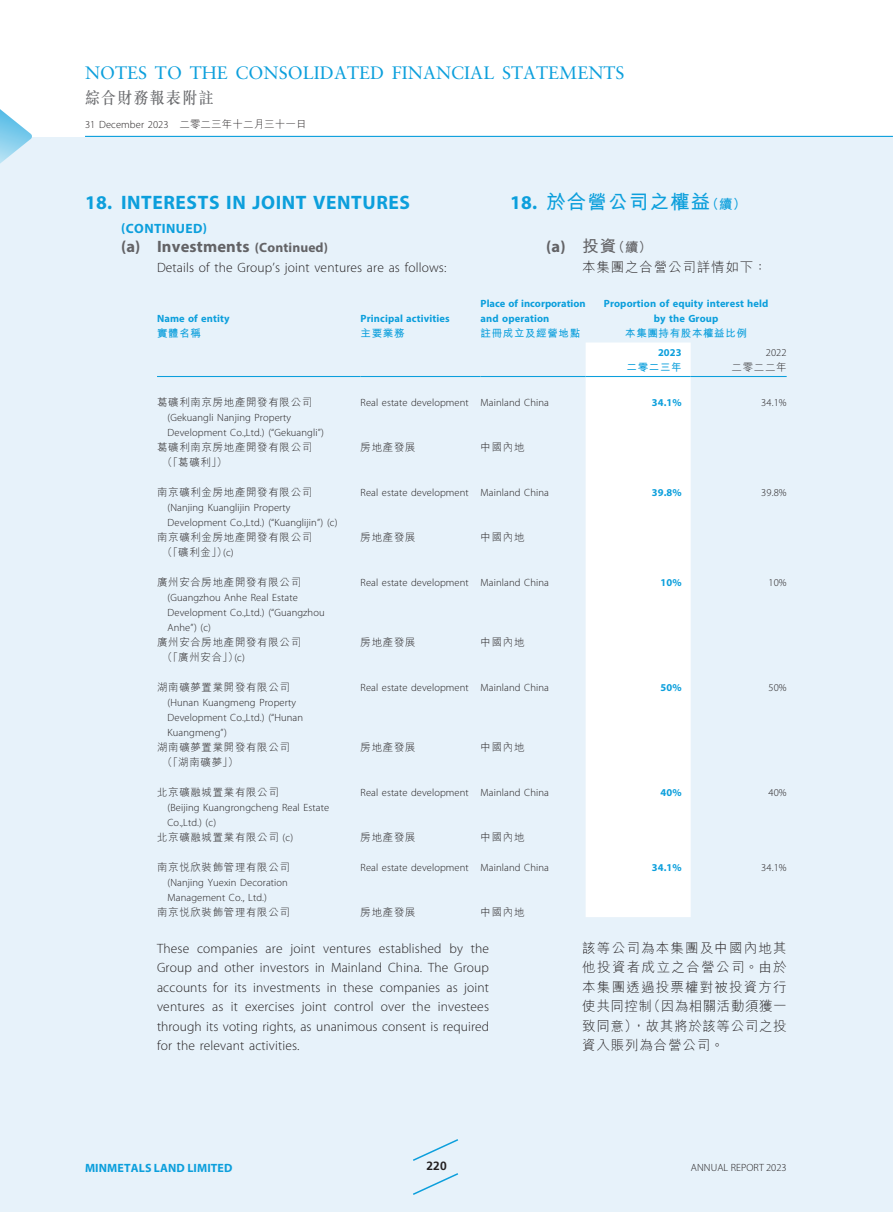
<style>
.page{position:relative;width:893px;height:1212px;background:#e7f2fa}
.page>*{position:absolute;margin:0;border:0;box-sizing:border-box;transform-origin:0 0}
._03_H1{font:700 19.5px "Myriad Pro";letter-spacing:.03em;color:#0c9fdc}
._03_H1-2{font:700 19.5px "M Hei HK";letter-spacing:.06em;color:#0c9fdc}
.t1{font:18px "Sabon LT Std";letter-spacing:.005em;color:#0c9fdc}
._04___H2{font:700 16.5px "Myriad Pro";letter-spacing:.01em;color:#636366}
.t2{font:500 16.5px "M Sung HK";letter-spacing:.095em;color:#6c6d70;scale:.9 1}
._01_Body_Text{font:300 13.5px/19.5px "Myriad Pro";letter-spacing:.01em;color:#231f20;text-align:justify}
._01_Body_Text-2{font:300 13.5px/19.5px "M Hei HK";letter-spacing:.06em;color:#231f20;text-align:justify}
._03_H1-3{font:700 13.5px "Myriad Pro";letter-spacing:.03em;color:#0c9fdc}
.t3{font:700 12px "Myriad Pro";letter-spacing:.01em;color:#0c9fdc}
.t4{font:700 12px "Frutiger LT Std";color:#231f20}
._15_Table_Stub{font:300 10.5px/15px "Myriad Pro";letter-spacing:.01em;color:#231f20}
._15_Table_Stub-2{font:300 10.5px/15px "M Hei HK";letter-spacing:.06em;color:#231f20}
._01_Body_Text-3{font:700 10.5px/15px "Myriad Pro";letter-spacing:.01em;color:#0c9fdc}
._01_Body_Text-4{font:700 10.5px "M Hei HK";letter-spacing:.06em;color:#0c9fdc}
._01_Body_Text-5{font:300 10.5px "Myriad Pro";letter-spacing:.01em;color:#231f20}
._15_Table_Stub-3{font:700 10.5px "Myriad Pro";letter-spacing:.01em;color:#0c9fdc}
._01_Body_Text-6{font:300 10.5px "M Hei HK";letter-spacing:.06em;color:#231f20}
._15_Table_Stub-4{font:700 10.5px "M Hei HK";color:#0c9fdc}
.s1{font-family:"M Hei HK"}
.s2{font-size:13.5px}
.s3{font-family:"Myriad Pro"}
.s4{font-family:"M Hei HK";font-size:13.5px}
</style>
<div class="page">
<div style="left:0;top:0;width:893px;height:136px;background:#fff"></div>
<svg style="left:413px;top:1173px;width:46px;height:22px"></svg>
<svg style="left:413px;top:1139px;width:46px;height:22px"></svg>
<hr style="left:85px;top:136px;width:808px;height:1px;background:#0c9fdc">
<svg style="left:0;top:109px;width:32px;height:55px"></svg>
<div style="left:586px;top:342px;width:105px;height:575px;background:#fff"></div>
<hr style="left:157px;top:376px;width:204px;height:1px;background:#0c9fdc">
<hr style="left:361px;top:376px;width:120px;height:1px;background:#0c9fdc">
<hr style="left:481px;top:376px;width:105px;height:1px;background:#0c9fdc">
<hr style="left:586px;top:376px;width:105px;height:1px;background:#0c9fdc">
<hr style="left:691px;top:376px;width:96px;height:1px;background:#0c9fdc">
<h2 class="t1" style="left:85px;top:62px;width:541px">NOTES TO THE CONSOLIDATED FINANCIAL STATEMENTS</h2>
<h3 class="t2" style="left:85px;top:86px;width:144px">綜合財務報表附註</h3>
<p class="_15_Table_Stub" style="left:85px;top:118px;width:223px">31 December 2023 <span class="s1">二零二三年十二月三十一日</span></p>
<p class="_03_H1" style="left:85px;top:189px;width:327px">18. INTERESTS IN JOINT VENTURES</p>
<p class="_03_H1-3" style="left:121px;top:219px;width:87px">(CONTINUED)</p>
<p class="_04___H2" style="left:121px;top:236px;width:209px">(a) Investments <span class="s2">(Continued)</span></p>
<p class="_01_Body_Text" style="left:157px;top:258px;width:291px">Details of the Group’s joint ventures are as follows:</p>
<p class="_15_Table_Stub-3" style="left:157px;top:311px;width:74px">Name of entity</p>
<p class="_01_Body_Text-3" style="left:361px;top:310px;width:90px">Principal activities</p>
<p class="_03_H1-2" style="left:510px;top:187px;width:238px"><span class="s3">18.</span> 於合營公司之權益<span class="s2">（續）</span></p>
<p class="_04___H2" style="left:546px;top:236px;width:107px">(a) <span class="s1">投資</span><span class="s4">（續）</span></p>
<p class="_01_Body_Text-2" style="left:582px;top:257px;width:186px">本集團之合營公司詳情如下：</p>
<p class="_01_Body_Text-3" style="left:481px;top:295px;width:106px">Place of incorporation and operation</p>
<p class="_01_Body_Text-3" style="left:604px;top:295px;width:166px;text-align:center">Proportion of equity interest held by the Group</p>
<p class="_15_Table_Stub-4" style="left:157px;top:325px;width:45px">實體名稱</p>
<p class="_01_Body_Text-4" style="left:361px;top:325px;width:45px">主要業務</p>
<p class="_01_Body_Text-4" style="left:481px;top:325px;width:101px">註冊成立及經營地點</p>
<p class="_01_Body_Text-4" style="left:625px;top:325px;width:123px">本集團持有股本權益比例</p>
<p class="_01_Body_Text-3" style="left:658px;top:345px;width:25px">2023</p>
<p class="_01_Body_Text-5" style="left:766px;top:347px;width:22px">2022</p>
<p class="_01_Body_Text-4" style="left:627px;top:360px;width:57px">二零二三年</p>
<p class="_01_Body_Text-6" style="left:732px;top:360px;width:57px">二零二二年</p>
<p class="_15_Table_Stub" style="left:168px;top:395px;width:158px;text-indent:-10px"><span class="s1">葛礦利南京房地產開發有限公司</span>(Gekuangli Nanjing Property<br>Development Co.,Ltd.) (“Gekuangli”)</p>
<p class="_15_Table_Stub" style="left:361px;top:395px;width:110px">Real estate development</p>
<p class="_15_Table_Stub" style="left:481px;top:395px;width:70px">Mainland China</p>
<p class="_01_Body_Text-3" style="left:652px;top:394px;width:31px">34.1%</p>
<p class="_01_Body_Text-5" style="left:761px;top:396px;width:27px">34.1%</p>
<p class="_15_Table_Stub-2" style="left:162px;top:439px;width:152px;text-indent:-5px">葛礦利南京房地產開發有限公司（「葛礦利」）</p>
<p class="_15_Table_Stub-2" style="left:361px;top:439px;width:57px">房地產發展</p>
<p class="_15_Table_Stub-2" style="left:481px;top:439px;width:45px">中國內地</p>
<p class="_15_Table_Stub" style="left:168px;top:485px;width:171px;text-indent:-10px"><span class="s1">南京礦利金房地產開發有限公司</span>(Nanjing Kuanglijin Property<br>Development Co.,Ltd.) (“Kuanglijin”) (c)</p>
<p class="_15_Table_Stub" style="left:361px;top:485px;width:110px">Real estate development</p>
<p class="_15_Table_Stub" style="left:481px;top:485px;width:70px">Mainland China</p>
<p class="_01_Body_Text-3" style="left:652px;top:484px;width:31px">39.8%</p>
<p class="_01_Body_Text-5" style="left:761px;top:486px;width:27px">39.8%</p>
<p class="_15_Table_Stub-2" style="left:162px;top:529px;width:152px;text-indent:-5px">南京礦利金房地產開發有限公司（「礦利金」）<span class="s3">(c)</span></p>
<p class="_15_Table_Stub-2" style="left:361px;top:529px;width:57px">房地產發展</p>
<p class="_15_Table_Stub-2" style="left:481px;top:529px;width:45px">中國內地</p>
<p class="_15_Table_Stub" style="left:168px;top:575px;width:159px;text-indent:-10px"><span class="s1">廣州安合房地產開發有限公司</span>(Guangzhou Anhe Real Estate<br>Development Co.,Ltd.) (“Guangzhou<br>Anhe”) (c)</p>
<p class="_15_Table_Stub" style="left:361px;top:575px;width:110px">Real estate development</p>
<p class="_15_Table_Stub" style="left:481px;top:575px;width:70px">Mainland China</p>
<p class="_01_Body_Text-3" style="left:661px;top:574px;width:23px">10%</p>
<p class="_01_Body_Text-5" style="left:768px;top:576px;width:20px">10%</p>
<p class="_15_Table_Stub-2" style="left:162px;top:634px;width:140px;text-indent:-5px">廣州安合房地產開發有限公司（「廣州安合」）<span class="s3">(c)</span></p>
<p class="_15_Table_Stub-2" style="left:361px;top:634px;width:57px">房地產發展</p>
<p class="_15_Table_Stub-2" style="left:481px;top:634px;width:45px">中國內地</p>
<p class="_15_Table_Stub" style="left:168px;top:680px;width:137px;text-indent:-10px"><span class="s1">湖南礦夢置業開發有限公司</span>(Hunan Kuangmeng Property<br>Development Co.,Ltd.) (“Hunan<br>Kuangmeng”)</p>
<p class="_15_Table_Stub" style="left:361px;top:680px;width:110px">Real estate development</p>
<p class="_15_Table_Stub" style="left:481px;top:680px;width:70px">Mainland China</p>
<p class="_01_Body_Text-3" style="left:661px;top:679px;width:23px">50%</p>
<p class="_01_Body_Text-5" style="left:768px;top:681px;width:20px">50%</p>
<p class="_15_Table_Stub-2" style="left:162px;top:739px;width:129px;text-indent:-5px">湖南礦夢置業開發有限公司（「湖南礦夢」）</p>
<p class="_15_Table_Stub-2" style="left:361px;top:739px;width:57px">房地產發展</p>
<p class="_15_Table_Stub-2" style="left:481px;top:739px;width:45px">中國內地</p>
<p class="_15_Table_Stub" style="left:168px;top:785px;width:163px;text-indent:-10px"><span class="s1">北京礦融城置業有限公司<br></span>(Beijing Kuangrongcheng Real Estate<br>Co.,Ltd.) (c)</p>
<p class="_15_Table_Stub" style="left:361px;top:785px;width:110px">Real estate development</p>
<p class="_15_Table_Stub" style="left:481px;top:785px;width:70px">Mainland China</p>
<p class="_01_Body_Text-3" style="left:661px;top:784px;width:23px">40%</p>
<p class="_01_Body_Text-5" style="left:768px;top:786px;width:20px">40%</p>
<p class="_15_Table_Stub-2" style="left:157px;top:829px;width:138px">北京礦融城置業有限公司 <span class="s3">(c)</span></p>
<p class="_15_Table_Stub-2" style="left:361px;top:829px;width:57px">房地產發展</p>
<p class="_15_Table_Stub-2" style="left:481px;top:829px;width:45px">中國內地</p>
<p class="_15_Table_Stub" style="left:168px;top:860px;width:124px;text-indent:-10px"><span class="s1">南京悅欣裝飾管理有限公司</span>(Nanjing Yuexin Decoration<br>Management Co., Ltd.)</p>
<p class="_15_Table_Stub" style="left:361px;top:860px;width:110px">Real estate development</p>
<p class="_15_Table_Stub" style="left:481px;top:860px;width:70px">Mainland China</p>
<p class="_01_Body_Text-3" style="left:652px;top:859px;width:31px">34.1%</p>
<p class="_01_Body_Text-5" style="left:761px;top:861px;width:27px">34.1%</p>
<p class="_15_Table_Stub-2" style="left:157px;top:904px;width:135px">南京悅欣裝飾管理有限公司</p>
<p class="_15_Table_Stub-2" style="left:361px;top:904px;width:57px">房地產發展</p>
<p class="_15_Table_Stub-2" style="left:481px;top:904px;width:45px">中國內地</p>
<p class="_01_Body_Text" style="left:157px;top:939px;width:333px">These companies are joint ventures established by the Group and other investors in Mainland China. The Group accounts for its investments in these companies as joint ventures as it exercises joint control over the investees through its voting rights, as unanimous consent is required for the relevant activities.</p>
<p class="_01_Body_Text-2" style="left:582px;top:937px;width:206px">該等公司為本集團及中國內地其他投資者成立之合營公司。由於本集團透過投票權對被投資方行使共同控制（因為相關活動須獲一致同意），故其將於該等公司之投資入賬列為合營公司。</p>
<p class="t3" style="left:85px;top:1160px;width:149px">MINMETALS LAND LIMITED</p>
<p class="t4" style="left:427px;top:1159px;width:22px">220</p>
<p class="_15_Table_Stub" style="left:691px;top:1160px;width:97px">ANNUAL REPORT 2023</p>
</div>
